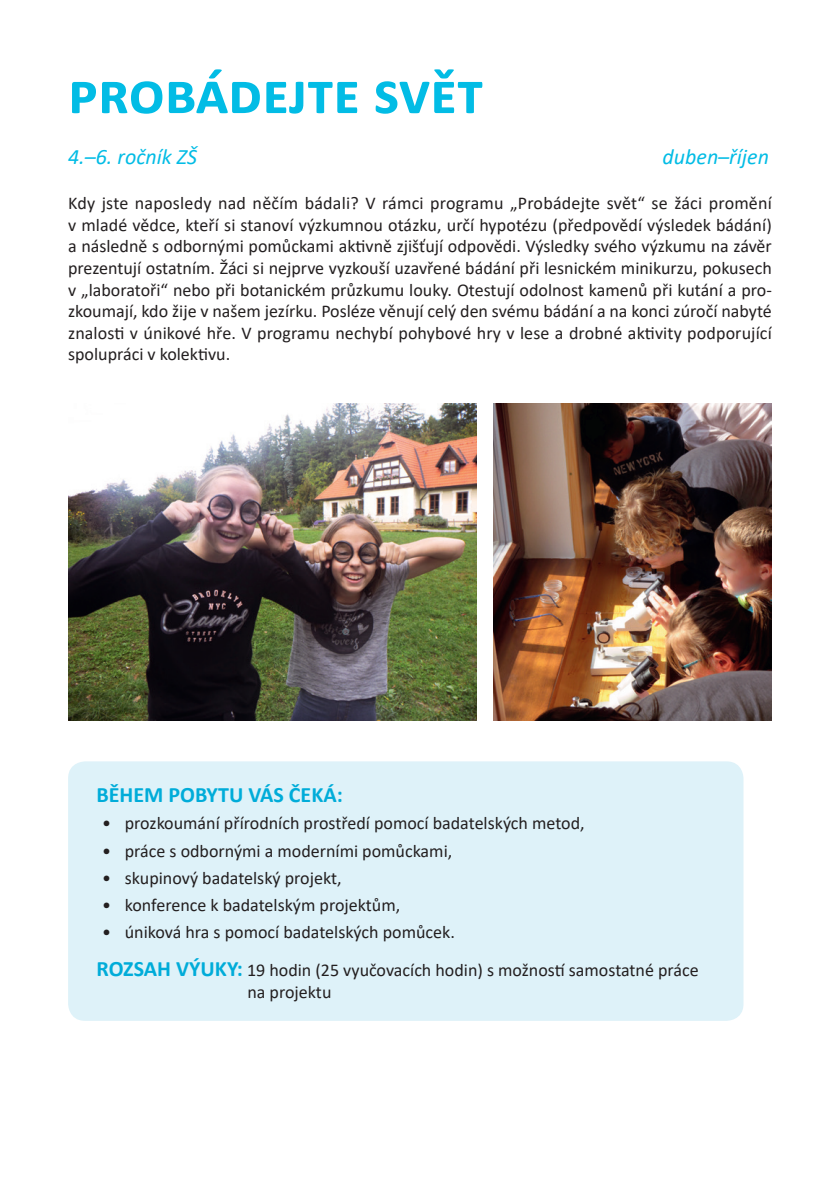
<style>
.page{position:relative;width:840px;height:1191px;background:#fff}
.page>*{position:absolute;margin:0;border:0;box-sizing:border-box;transform-origin:0 0}
.t1{font:700 60px "Calibri";color:#02bce5}
.t2{font:italic 22px "Calibri";color:#02bce5}
.t3{font:700 22px "Calibri";color:#00acd9}
.t4{font:18px/21.6px "Calibri";color:#231f20;text-align:justify}
.s1{font-weight:700;font-size:22px;color:#00acd9}
</style>
<div class="page">
<img style="left:68px;top:403px;width:408px;height:317px">
<img style="left:493px;top:403px;width:278px;height:317px">
<div style="left:68px;top:761px;width:675px;height:259px;background:#def2f9;border-radius:17px"></div>
<h1 class="t1" style="left:68px;top:51px;width:416px">probádejte svět</h1>
<p class="t2" style="left:68px;top:141px;width:130px">4.–6. ročník ZŠ</p>
<p class="t2" style="left:662px;top:141px;width:108px">duben–říjen</p>
<p class="t4" style="left:68px;top:192px;width:705px">Kdy jste naposledy nad něčím bádali? V rámci programu „Probádejte svět“ se žáci promění v mladé vědce, kteří si stanoví výzkumnou otázku, určí hypotézu (předpovědí výsledek bádání) a následně s odbornými pomůckami aktivně zjišťují odpovědi. Výsledky svého výzkumu na závěr prezentují ostatním. Žáci si nejprve vyzkouší uzavřené bádání při lesnickém minikurzu, pokusech v „laboratoři“ nebo při botanickém průzkumu louky. Otestují odolnost kamenů při kutání a pro&shy;zkoumají, kdo žije v našem jezírku. Posléze věnují celý den svému bádání a na konci zúročí nabyté znalosti v únikové hře. V programu nechybí pohybové hry v lese a drobné aktivity podporující spolupráci v kolektivu.</p>
<p class="t3" style="left:96px;top:779px;width:248px">BĚHEM POBYTU VÁS ČEKÁ:</p>
<p class="t4" style="left:102px;top:812px;width:484px">• prozkoumání přírodních prostředí pomocí badatelských metod,</p>
<p class="t4" style="left:102px;top:839px;width:351px">• práce s odbornými a moderními pomůckami,</p>
<p class="t4" style="left:102px;top:866px;width:241px">• skupinový badatelský projekt,</p>
<p class="t4" style="left:102px;top:894px;width:299px">• konference k badatelským projektům,</p>
<p class="t4" style="left:96px;top:913px;width:603px;line-height:37.8px;text-indent:6px">• úniková hra s pomocí badatelských pomůcek.<br><span class="s1">ROZSAH VÝUKY:</span> 19 hodin (25 vyučovacích hodin) s možností samostatné práce</p>
<p class="t4" style="left:247px;top:980px;width:85px">na projektu</p>
</div>
